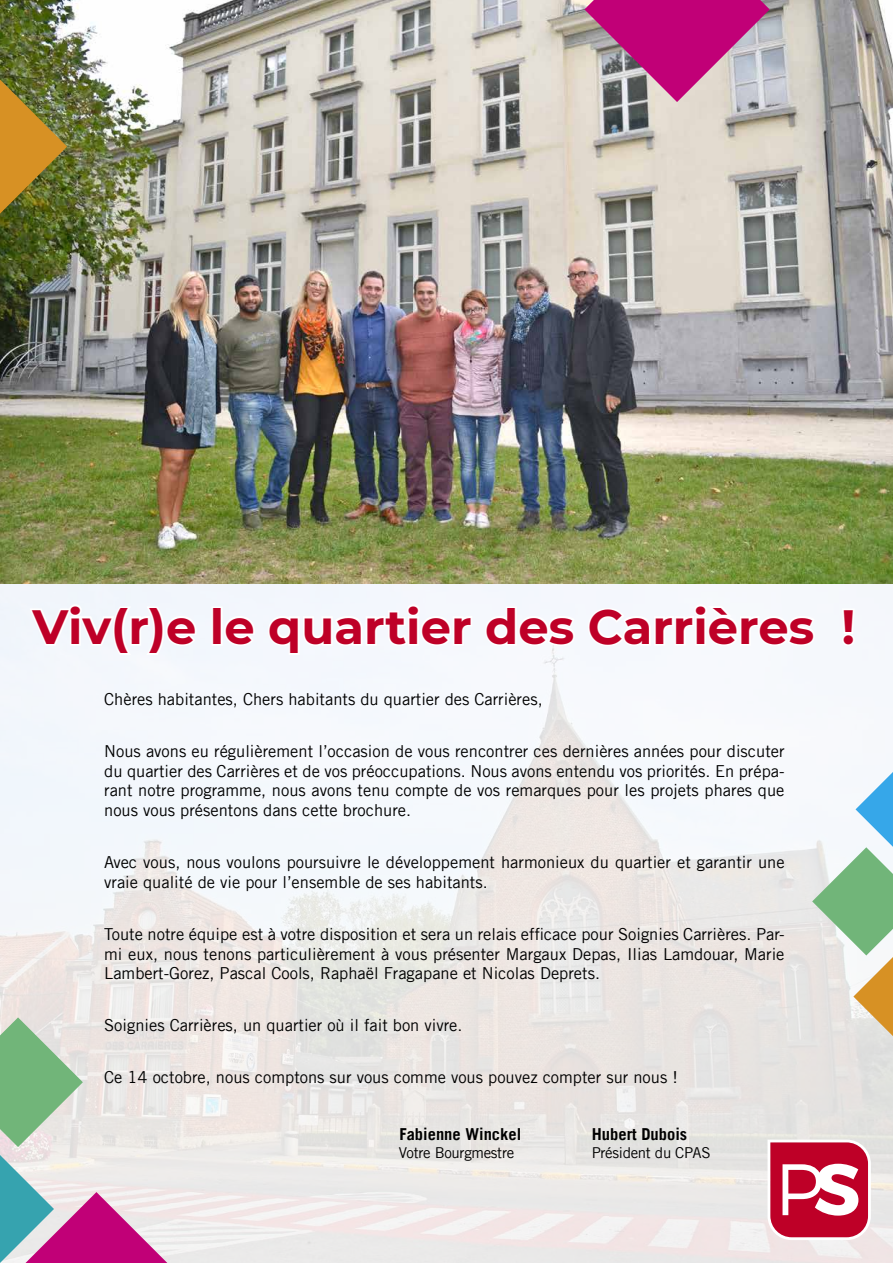
<style>
.page{position:relative;width:893px;height:1263px;background:#fff}
.page>*{position:absolute;margin:0;border:0;box-sizing:border-box;transform-origin:0 0}
.t1{font:700 48px "Montserrat";color:#be0027}
.t2{font:16.5px/19.8px "Trade Gothic LT";color:#000;text-align:justify}
.t3{font:700 16.5px "Trade Gothic LT";color:#000}
.t4{font:15px "Trade Gothic LT";letter-spacing:-.02em;color:#000}
</style>
<div class="page">
<img style="left:0;top:583px;width:893px;height:680px">
<img style="left:0;top:0;width:893px;height:583px">
<svg style="left:767px;top:1139px;width:104px;height:101px"></svg>
<svg style="left:0;top:1017px;width:83px;height:130px;background:#a4c9a6"></svg>
<svg style="left:584px;top:0;width:186px;height:102px;background:#bd5594"></svg>
<img style="left:0;top:80px;width:67px;height:134px">
<svg style="left:0;top:1155px;width:167px;height:108px;background:#c49fc0"></svg>
<svg style="left:812px;top:772px;width:81px;height:264px"></svg>
<svg style="left:27px;top:601px;width:171px;height:57px"></svg>
<div style="left:212px;top:606px;width:11px;height:40px;border:4px solid #fff"></div>
<svg style="left:222px;top:613px;width:35px;height:35px"></svg>
<svg style="left:266px;top:601px;width:208px;height:56px"></svg>
<svg style="left:483px;top:605px;width:95px;height:43px"></svg>
<svg style="left:586px;top:601px;width:232px;height:48px"></svg>
<svg style="left:839px;top:607px;width:18px;height:42px"></svg>
<h1 class="t1" style="left:33px;top:592px;width:824px">Viv(r)e le quartier des Carrières !</h1>
<p class="t2" style="left:104px;top:689px;width:440px">Chères habitantes, Chers habitants du quartier des Carrières,</p>
<p class="t2" style="left:104px;top:741px;width:682px">Nous avons eu régulièrement l’occasion de vous rencontrer ces dernières années pour discuter du quartier des Carrières et de vos préoccupations. Nous avons entendu vos priorités. En prépa&shy;rant notre programme, nous avons tenu compte de vos remarques pour les projets phares que nous vous présentons dans cette brochure.</p>
<p class="t2" style="left:104px;top:852px;width:682px">Avec vous, nous voulons poursuivre le développement harmonieux du quartier et garantir une vraie qualité de vie pour l’ensemble de ses habitants.</p>
<p class="t2" style="left:104px;top:924px;width:682px">Toute notre équipe est à votre disposition et sera un relais efficace pour Soignies Carrières. Par&shy;mi eux, nous tenons particulièrement à vous présenter Margaux Depas, Ilias Lamdouar, Marie Lambert-Gorez, Pascal Cools, Raphaël Fragapane et Nicolas Deprets.</p>
<p class="t2" style="left:104px;top:1015px;width:360px">Soignies Carrières, un quartier où il fait bon vivre.</p>
<p class="t2" style="left:104px;top:1067px;width:575px">Ce 14 octobre, nous comptons sur vous comme vous pouvez compter sur nous !</p>
<p class="t3" style="left:399px;top:1123px;width:123px">Fabienne Winckel</p>
<p class="t3" style="left:592px;top:1123px;width:97px">Hubert Dubois</p>
<p class="t4" style="left:399px;top:1143px;width:117px">Votre Bourgmestre</p>
<p class="t4" style="left:592px;top:1143px;width:120px">Président du CPAS</p>
</div>
